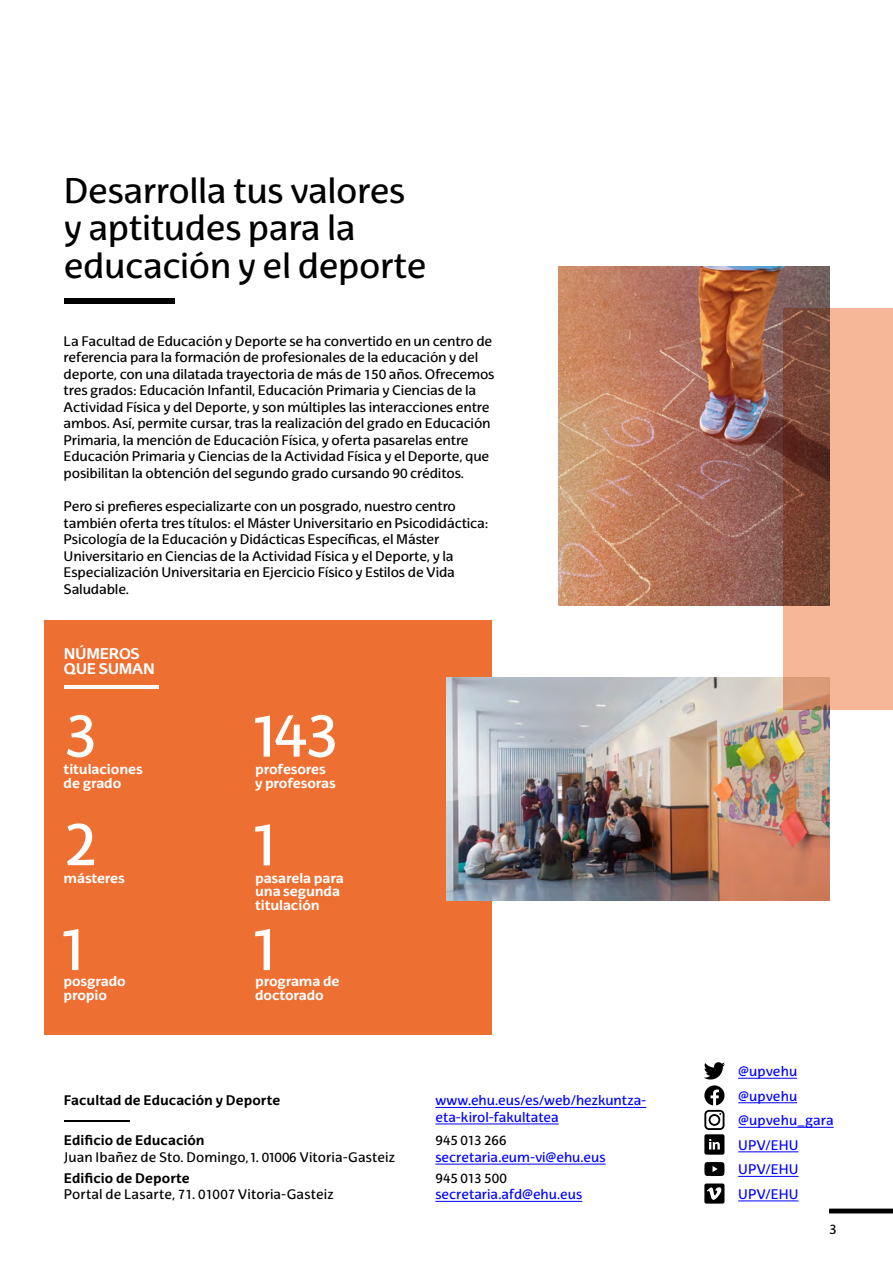
<style>
.page{position:relative;width:893px;height:1263px;background:#fff}
.page>*{position:absolute;margin:0;border:0;box-sizing:border-box;transform-origin:0 0}
.texto_us{font:60px "EHU Sans";color:#fff}
.texto_us-2{font:34.5px/37.5px "EHU Sans";letter-spacing:-.01em;color:#000}
.texto_us-3{font:700 15px/15px "EHU Sans";letter-spacing:-.02em;color:#fff}
.texto_us-4{font:13.5px/16.5px "EHU Sans";letter-spacing:-.01em;color:#000}
.Párrafo_ESP_us{font:13.5px/16.5px "EHU Sans";letter-spacing:.005em;color:#00f}
.Párrafo_ESP_us-2{font:13.5px/16.5px "EHU Sans";letter-spacing:.01em;color:#000}
.texto_us-5{font:700 13.5px/13.5px "EHU Sans";letter-spacing:-.01em;color:#fff}
.Párrafo_ESP_us-3{font:700 13.5px "EHU Sans";letter-spacing:.005em;color:#000}
.s1{font-weight:700}
.s2{color:#000}
</style>
<div class="page">
<hr style="left:829px;top:1209px;width:64px;height:4px;background:#000">
<div style="left:44px;top:621px;width:448px;height:414px;background:#ed6f32"></div>
<img style="left:559px;top:267px;width:270px;height:339px">
<div style="left:65px;top:298px;width:110px;height:5px;background:#000"></div>
<img style="left:446px;top:677px;width:383px;height:224px">
<hr style="left:64px;top:685px;width:94px;height:4px;background:#fff">
<hr style="left:64px;top:1120px;width:66px;height:2px;background:#000">
<svg style="left:784px;top:308px;width:109px;height:402px;background:#cb9076"></svg>
<hr style="left:435px;top:1164px;width:171px;height:1px;background:#00f">
<hr style="left:435px;top:1201px;width:147px;height:1px;background:#00f">
<hr style="left:435px;top:1107px;width:211px;height:1px;background:#00f">
<hr style="left:435px;top:1123px;width:124px;height:1px;background:#00f">
<hr style="left:738px;top:1078px;width:59px;height:1px;background:#00f">
<hr style="left:738px;top:1102px;width:59px;height:1px;background:#00f">
<hr style="left:738px;top:1127px;width:96px;height:1px;background:#00f">
<hr style="left:738px;top:1151px;width:60px;height:1px;background:#00f">
<hr style="left:738px;top:1176px;width:60px;height:1px;background:#00f">
<hr style="left:738px;top:1200px;width:60px;height:1px;background:#00f">
<svg style="left:704px;top:1062px;width:21px;height:17px"></svg>
<svg style="left:704px;top:1162px;width:20px;height:14px"></svg>
<div style="left:704px;top:1183px;width:20px;height:20px;background:#000;border-radius:2px"></div>
<svg style="left:707px;top:1187px;width:14px;height:13px"></svg>
<svg style="left:704px;top:1085px;width:20px;height:70px"></svg>
<p class="texto_us-2" style="left:64px;top:171px;width:364px">Desarrolla tus valores y aptitudes para la educación y el deporte</p>
<p class="texto_us-4" style="left:64px;top:333px;width:432px">La Facultad de Educación y Deporte se ha convertido en un centro de referencia para la formación de profesionales de la educación y del deporte, con una dilatada trayectoria de más de 150 años. Ofrecemos tres grados: Educación Infantil, Educación Primaria y Ciencias de la Actividad Física y del Deporte, y son múltiples las interacciones entre ambos. Así, permite cursar, tras la realización del grado en Educación Primaria, la mención de Educación Física, y oferta pasarelas entre Educación Primaria y Ciencias de la Actividad Física y el Deporte, que posibilitan la obtención del segundo grado cursando 90 créditos.</p>
<p class="texto_us-4" style="left:64px;top:498px;width:426px">Pero si prefieres especializarte con un posgrado, nuestro centro también oferta tres títulos: el Máster Universitario en Psicodidáctica:<br>Psicología de la Educación y Didácticas Específicas, el Máster Universitario en Ciencias de la Actividad Física y el Deporte, y la Especialización Universitaria en Ejercicio Físico y Estilos de Vida Saludable.</p>
<p class="texto_us-3" style="left:64px;top:646px;width:93px">NÚMEROS<br>QUE SUMAN</p>
<p class="texto_us" style="left:64px;top:699px;width:35px">3</p>
<p class="texto_us-5" style="left:64px;top:762px;width:81px">titulaciones de grado</p>
<p class="texto_us" style="left:64px;top:808px;width:35px">2</p>
<p class="texto_us-5" style="left:64px;top:871px;width:63px">másteres</p>
<p class="texto_us" style="left:248px;top:699px;width:93px">143</p>
<p class="texto_us-5" style="left:255px;top:762px;width:82px">profesores y profesoras</p>
<p class="texto_us" style="left:248px;top:808px;width:36px">1</p>
<p class="texto_us-5" style="left:255px;top:871px;width:90px">pasarela para una segunda titulación</p>
<p class="texto_us" style="left:56px;top:912px;width:36px">1</p>
<p class="texto_us" style="left:248px;top:912px;width:36px">1</p>
<p class="texto_us-5" style="left:64px;top:974px;width:64px">posgrado propio</p>
<p class="texto_us-5" style="left:255px;top:974px;width:86px">programa de doctorado</p>
<p class="Párrafo_ESP_us-3" style="left:64px;top:1092px;width:218px">Facultad de Educación y Deporte</p>
<p class="Párrafo_ESP_us-2" style="left:64px;top:1132px;width:333px"><span class="s1">Edificio de Educación<br></span>Juan Ibañez de Sto. Domingo, 1. 01006 Vitoria-Gasteiz</p>
<p class="Párrafo_ESP_us-2" style="left:64px;top:1169px;width:271px"><span class="s1">Edificio de Deporte<br></span>Portal de Lasarte, 71. 01007 Vitoria-Gasteiz</p>
<p class="Párrafo_ESP_us" style="left:435px;top:1092px;width:212px">www.ehu.eus/es/web/hezkuntza&shy;eta-kirol-fakultatea</p>
<p class="Párrafo_ESP_us" style="left:435px;top:1132px;width:172px"><span class="s2">945 013 266 </span>secretaria.eum-vi@ehu.eus</p>
<p class="Párrafo_ESP_us" style="left:435px;top:1169px;width:148px"><span class="s2">945 013 500 </span>secretaria.afd@ehu.eus</p>
<p class="Párrafo_ESP_us" style="left:738px;top:1063px;width:60px">@upvehu</p>
<p class="Párrafo_ESP_us" style="left:738px;top:1087px;width:60px">@upvehu</p>
<p class="Párrafo_ESP_us" style="left:738px;top:1112px;width:97px">@upvehu_gara</p>
<p class="Párrafo_ESP_us" style="left:738px;top:1136px;width:62px">UPV/EHU</p>
<p class="Párrafo_ESP_us" style="left:738px;top:1161px;width:62px">UPV/EHU</p>
<p class="Párrafo_ESP_us" style="left:738px;top:1185px;width:62px">UPV/EHU</p>
<p class="texto_us-4" style="left:829px;top:1221px;width:9px">3</p>
</div>
